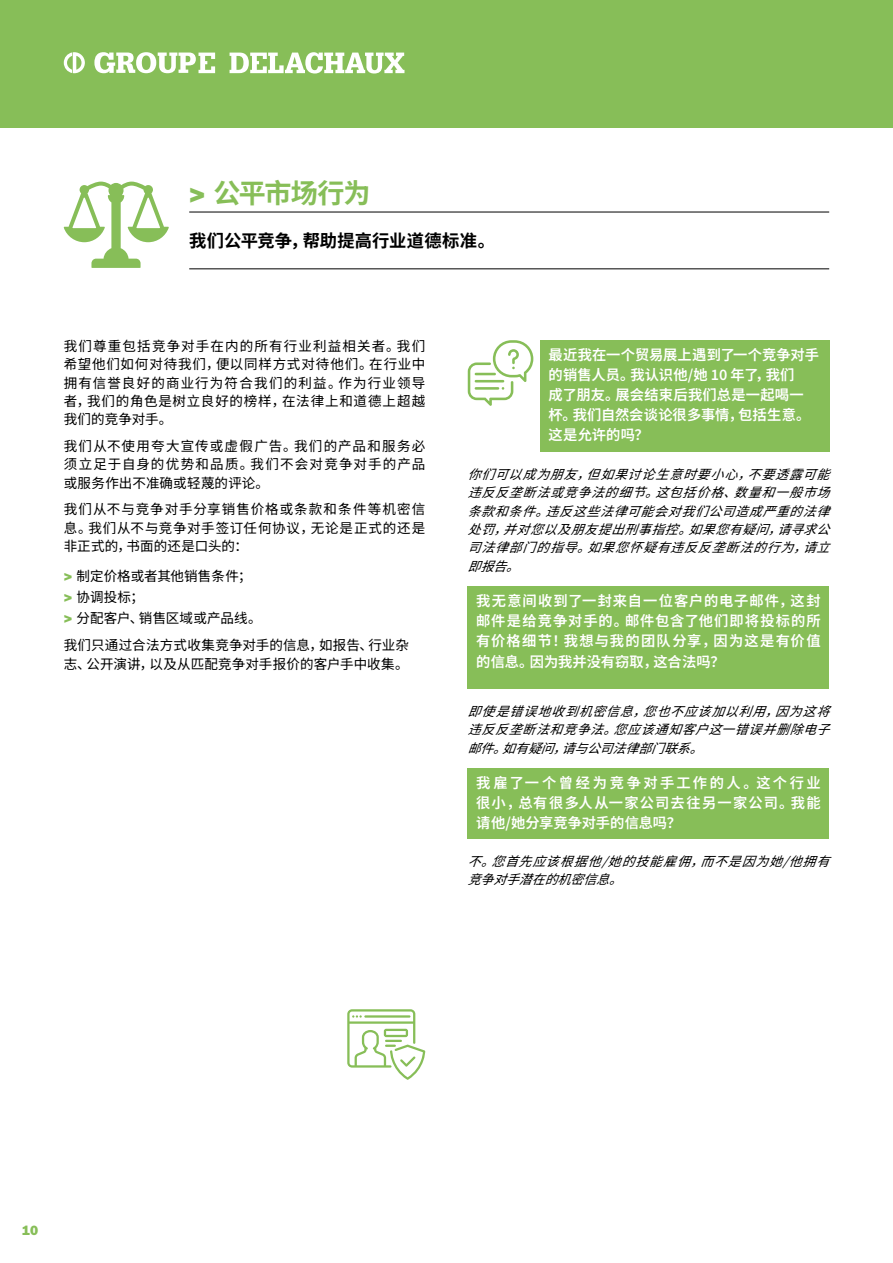
<style>
.page{position:relative;width:893px;height:1263px;background:#fff}
.page>*{position:absolute;margin:0;border:0;box-sizing:border-box;transform-origin:0 0}
.titre2{font:100 27px "Noto Sans SC";letter-spacing:-.04em;color:#87be58}
._1phrase{font:100 17.25px "Noto Sans SC";letter-spacing:.01em;color:#000}
.courant{font:100 14.25px/20.1px "Noto Sans SC";letter-spacing:.02em;color:#fff;text-align:justify}
.courant_9_espAV2{font:100 13.5px/18.3px "Noto Sans SC";letter-spacing:.035em;color:#000;text-align:justify}
.courant_9_espAV2-2{font:100 13.5px/21.3px "Noto Sans SC";letter-spacing:.01em;color:#000}
.t1{font:13.5px "ITC Franklin Gothic Std Hvy";color:#87be58}
.courant-2{font:italic 100 12.75px/18.3px "Noto Sans SC";color:#000;text-align:justify}
.s1{font-family:"ITC Franklin Gothic Std Hvy";font-weight:400}
.s2{font-family:"ITC Franklin Gothic Std Hvy";font-weight:400;font-size:14.25px;color:#87be58}
</style>
<div class="page">
<div style="left:0;top:0;width:893px;height:128px;background:#87be58"></div>
<svg style="left:230px;top:52px;width:174px;height:22px"></svg>
<svg style="left:64px;top:52px;width:21px;height:21px"></svg>
<svg style="left:94px;top:52px;width:121px;height:21px"></svg>
<div style="left:540px;top:340px;width:289px;height:112px;background:#87be58"></div>
<div style="left:468px;top:586px;width:361px;height:103px;background:#87be58"></div>
<div style="left:468px;top:768px;width:361px;height:71px;background:#87be58"></div>
<hr style="left:189px;top:212px;width:640px;height:1px;background:#000">
<hr style="left:189px;top:268px;width:640px;height:1px;background:#000">
<svg style="left:64px;top:182px;width:105px;height:86px"></svg>
<svg style="left:347px;top:1009px;width:78px;height:71px"></svg>
<svg style="left:468px;top:340px;width:65px;height:66px"></svg>
<hr style="left:475px;top:387px;width:24px;height:3px;background:#87be58">
<hr style="left:475px;top:373px;width:21px;height:2px;background:#87be58">
<p class="titre2" style="left:189px;top:178px;width:183px"><span class="s1">&gt;</span> 公平市场行为</p>
<p class="_1phrase" style="left:189px;top:231px;width:307px">我们公平竞争，帮助提高行业道德标准。</p>
<p class="courant_9_espAV2" style="left:64px;top:337px;width:363px">我们尊重包括竞争对手在内的所有行业利益相关者。我们希望他们如何对待我们，便以同样方式对待他们。在行业中拥有信誉良好的商业行为符合我们的利益。作为行业领导者，我们的角色是树立良好的榜样，在法律上和道德上超越我们的竞争对手。</p>
<p class="courant_9_espAV2" style="left:64px;top:437px;width:363px">我们从不使用夸大宣传或虚假广告。我们的产品和服务必须立足于自身的优势和品质。我们不会对竞争对手的产品或服务作出不准确或轻蔑的评论。</p>
<p class="courant_9_espAV2" style="left:64px;top:501px;width:363px">我们从不与竞争对手分享销售价格或条款和条件等机密信息。我们从不与竞争对手签订任何协议，无论是正式的还是非正式的，书面的还是口头的：</p>
<p class="courant_9_espAV2-2" style="left:64px;top:565px;width:199px"><span class="s2">&gt;</span> 制定价格或者其他销售条件；<span class="s2">&gt;</span> 协调投标；<br><span class="s2">&gt;</span> 分配客户、销售区域或产品线。</p>
<p class="courant_9_espAV2-2" style="left:64px;top:636px;width:347px;line-height:18.3px">我们只通过合法方式收集竞争对手的信息，如报告、行业杂志、公开演讲，以及从匹配竞争对手报价的客户手中收集。</p>
<p class="courant" style="left:549px;top:345px;width:272px;text-align:left">最近我在一个贸易展上遇到了一个竞争对手的销售人员。我认识他/她 10 年了，我们<br>成了朋友。展会结束后我们总是一起喝一杯。我们自然会谈论很多事情，包括生意。这是允许的吗？</p>
<p class="courant-2" style="left:468px;top:465px;width:376px">你们可以成为朋友，但如果讨论生意时要小心，不要透露可能违反反垄断法或竞争法的细节。这包括价格、数量和一般市场条款和条件。违反这些法律可能会对我们公司造成严重的法律处罚，并对您以及朋友提出刑事指控。如果您有疑问，请寻求公司法律部门的指导。如果您怀疑有违反反垄断法的行为，请立即报告。</p>
<p class="courant" style="left:476px;top:591px;width:346px">我无意间收到了一封来自一位客户的电子邮件，这封邮件是给竞争对手的。邮件包含了他们即将投标的所有价格细节！我想与我的团队分享，因为这是有价值的信息。因为我并没有窃取，这合法吗？</p>
<p class="courant-2" style="left:468px;top:702px;width:376px">即使是错误地收到机密信息，您也不应该加以利用，因为这将违反反垄断法和竞争法。您应该通知客户这一错误并删除电子邮件。如有疑问，请与公司法律部门联系。</p>
<p class="courant" style="left:476px;top:773px;width:346px">我雇了一个曾经为竞争对手工作的人。这个行业很小，总有很多人从一家公司去往另一家公司。我能请他/她分享竞争对手的信息吗？</p>
<p class="courant-2" style="left:468px;top:852px;width:376px">不。您首先应该根据他/她的技能雇佣，而不是因为她/他拥有竞争对手潜在的机密信息。</p>
<p class="t1" style="left:22px;top:1222px;width:18px">10</p>
</div>
